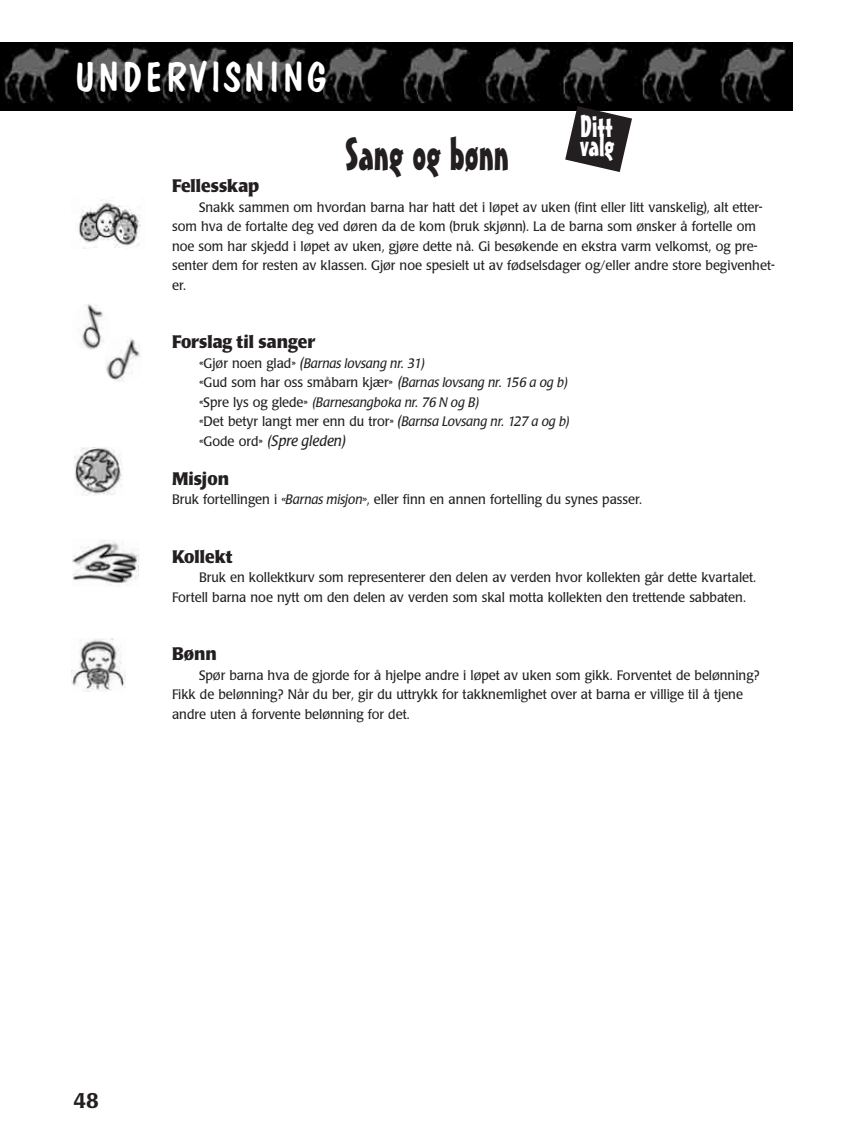
<style>
.page{position:relative;width:864px;height:1148px;background:#fff}
.page>*{position:absolute;margin:0;border:0;box-sizing:border-box;transform-origin:0 0}
.t1{font:45px "Mister Earl BT";color:#231f20}
.t2{font:42px "Dom Casual";letter-spacing:.025em;color:#fff}
.t3{font:30px "Mister Earl BT";color:#fff}
.t4{font:500 21px "Poppl Laudatio";color:#231f20}
.t5{font:700 18px "Poppl Laudatio";color:#231f20;scale:.95 1}
.t6{font:italic 15px "Poppl Laudatio";color:#231f20;scale:.95 1}
.t7{font:13.5px/19.5px "Poppl Laudatio";color:#231f20;scale:.95 1}
.t8{font:italic 13.5px/19.5px "Poppl Laudatio";color:#231f20;scale:.95 1}
.s1{font-style:normal}
.s2{font-size:15px}
.s3{font-style:normal;font-size:13.5px}
.s4{font-style:italic}
</style>
<div class="page">
<img style="left:0;top:43px;width:792px;height:68px">
<img style="left:79px;top:202px;width:62px;height:47px">
<img style="left:72px;top:303px;width:38px;height:47px;border-radius:19px">
<img style="left:74px;top:447px;width:49px;height:49px">
<img style="left:72px;top:540px;width:67px;height:45px">
<img style="left:72px;top:638px;width:54px;height:53px">
<img style="left:105px;top:336px;width:38px;height:47px;border-radius:19px">
<svg style="left:565px;top:106px;width:67px;height:66px"></svg>
<h2 class="t2" style="left:73px;top:61px;width:256px">UNDERVISNING</h2>
<h3 class="t3" style="left:580px;top:114px;width:34px">Ditt</h3>
<h3 class="t3" style="left:580px;top:134px;width:36px">valg</h3>
<h1 class="t1" style="left:345px;top:136px;width:166px">Sang og bønn</h1>
<h3 class="t5" style="left:172px;top:178px;width:93px">Fellesskap</h3>
<p class="t7" style="left:172px;top:198px;width:636px;text-indent:27px">Snakk sammen om hvordan barna har hatt det i løpet av uken (fint eller litt vanskelig), alt etter&shy;som hva de fortalte deg ved døren da de kom (bruk skjønn). La de barna som ønsker å fortelle om noe som har skjedd i løpet av uken, gjøre dette nå. Gi besøkende en ekstra varm velkomst, og pre&shy;senter dem for resten av klassen. Gjør noe spesielt ut av fødselsdager og/eller andre store begivenhet&shy;er.</p>
<h3 class="t5" style="left:172px;top:334px;width:152px">Forslag til sanger</h3>
<p class="t8" style="left:199px;top:355px;width:392px"><span class="s1">«Gjør noen glad»</span> <span class="s2">(</span>Barnas lovsang nr. 31)<br><span class="s1">«Gud som har oss småbarn kjær»</span> <span class="s2">(</span>Barnas lovsang nr. 156 a og b) <span class="s1">«Spre lys og glede»</span> (Barnesangboka nr. 76 N og B)<br><span class="s1">«Det betyr langt mer enn du tror»</span> <span class="s2">(</span>Barnsa Lovsang nr. 127 a og b)</p>
<p class="t6" style="left:199px;top:435px;width:156px"><span class="s3">«Gode ord»</span> (Spre gleden)</p>
<h3 class="t5" style="left:172px;top:471px;width:61px">Misjon</h3>
<p class="t7" style="left:172px;top:491px;width:496px">Bruk fortellingen i <span class="s4">«Barnas misjon»</span>, eller finn en annen fortelling du synes passer.</p>
<h3 class="t5" style="left:172px;top:549px;width:65px">Kollekt</h3>
<p class="t7" style="left:172px;top:569px;width:616px;text-indent:27px">Bruk en kollektkurv som representerer den delen av verden hvor kollekten går dette kvartalet.<br>Fortell barna noe nytt om den delen av verden som skal motta kollekten den trettende sabbaten.</p>
<h3 class="t5" style="left:172px;top:646px;width:49px">Bønn</h3>
<p class="t7" style="left:172px;top:666px;width:620px;text-indent:27px">Spør barna hva de gjorde for å hjelpe andre i løpet av uken som gikk. Forventet de belønning?<br>Fikk de belønning? Når du ber, gir du uttrykk for takknemlighet over at barna er villige til å tjene andre uten å forvente belønning for det.</p>
<h3 class="t4" style="left:73px;top:1092px;width:27px">48</h3>
</div>
